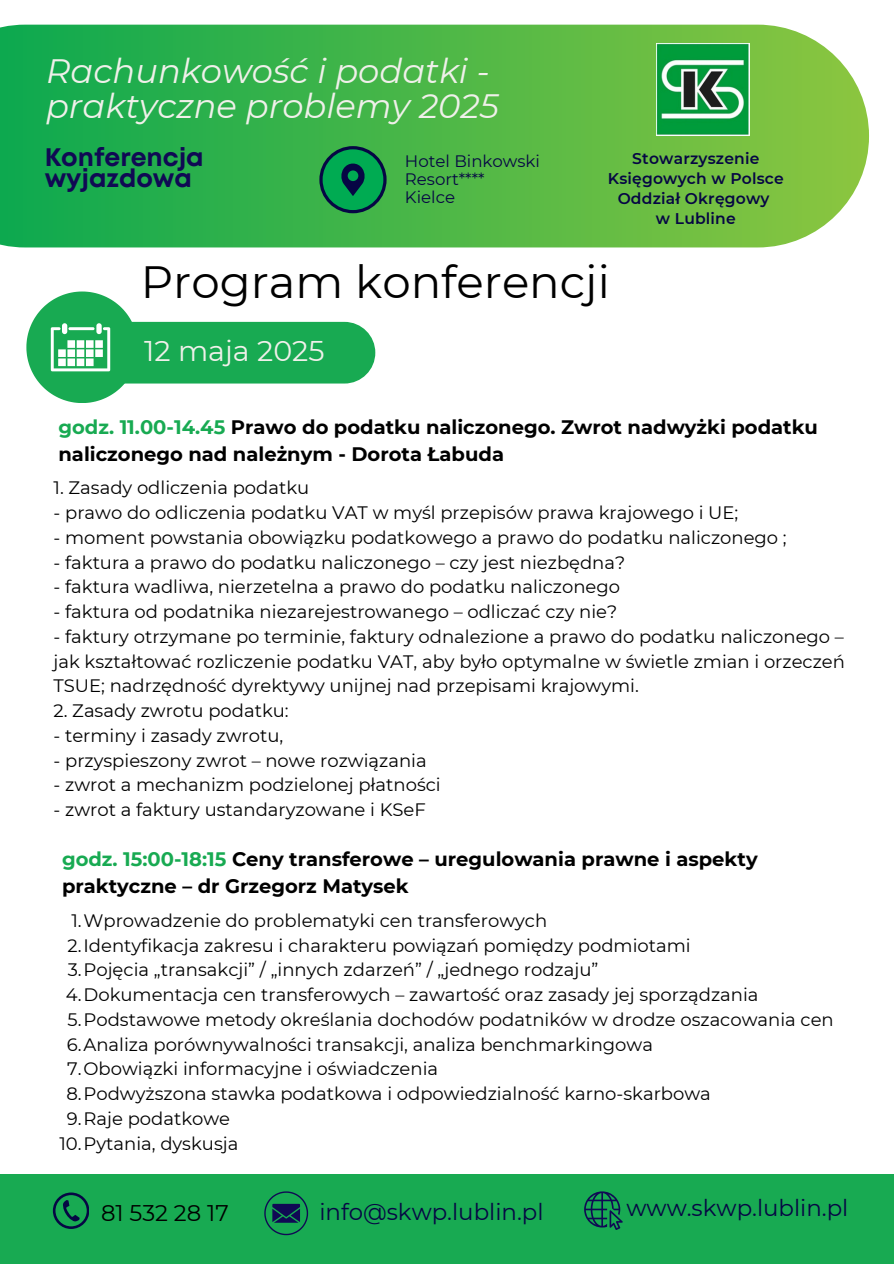
<style>
.page{position:relative;width:894px;height:1264px;background:#fff}
.page>*{position:absolute;margin:0;border:0;box-sizing:border-box;transform-origin:0 0}
.t1{font:45.15px "Montserrat";color:#000}
.t2{font:italic 33.75px/35.1px "Montserrat";color:#f0f0ea}
.t3{font:28.5px "Montserrat";color:#f0f0ea}
.t4{font:700 25.35px/20.9px "Mont";color:#100954}
.t5{font:22.8px "Montserrat";color:#060644}
.t6{font:22.65px "Montserrat";color:#000}
.t7{font:700 19.5px/27px "Montserrat";color:#000}
.t8{font:18px/24.8px "Montserrat";color:#000;text-align:justify}
.t9{font:16.65px/18.1px "Montserrat";color:#060644}
.t10{font:600 15.45px/20px "Montserrat";letter-spacing:.015em;color:#060644;text-align:center}
.s1{color:#18aa52}
</style>
<div class="page">
<div style="left:0;top:1174px;width:893px;height:89px;background:#18aa52"></div>
<svg style="left:53px;top:1192px;width:36px;height:36px"></svg>
<svg style="left:264px;top:1191px;width:44px;height:44px"></svg>
<svg style="left:584px;top:1191px;width:38px;height:38px"></svg>
<svg style="left:0;top:25px;width:868px;height:222px;background:#4db84d"></svg>
<img style="left:656px;top:43px;width:92px;height:93px">
<svg style="left:319px;top:146px;width:67px;height:67px;background:#0f854c"></svg>
<svg style="left:26px;top:291px;width:349px;height:112px"></svg>
<p class="t2" style="left:46px;top:53px;width:454px">Rachunkowość i podatki - praktyczne problemy 2025</p>
<p class="t4" style="left:45px;top:148px;width:160px">Konferencja wyjazdowa</p>
<p class="t9" style="left:405px;top:152px;width:136px">Hotel Binkowski<br>Resort****</p>
<p class="t9" style="left:405px;top:188px;width:52px">Kielce</p>
<p class="t10" style="left:607px;top:148px;width:177px">Stowarzyszenie<br>Księgowych w Polsce<br>Oddział Okręgowy</p>
<p class="t10" style="left:655px;top:208px;width:81px">w Lubline</p>
<p class="t1" style="left:141px;top:254px;width:470px">Program konferencji</p>
<p class="t3" style="left:144px;top:333px;width:182px">12 maja 2025</p>
<p class="t7" style="left:58px;top:413px;width:760px"><span class="s1">godz. 11.00-14.45</span> Prawo do podatku naliczonego. Zwrot nadwyżki podatku naliczonego nad należnym - Dorota Łabuda</p>
<p class="t8" style="left:54px;top:475px;width:257px">1. Zasady odliczenia podatku</p>
<p class="t8" style="left:54px;top:500px;width:686px">- prawo do odliczenia podatku VAT w myśl przepisów prawa krajowego i UE;</p>
<h4 class="t8" style="left:54px;top:525px;width:734px">- moment powstania obowiązku podatkowego a prawo do podatku naliczonego ;</h4>
<p class="t8" style="left:54px;top:549px;width:573px">- faktura a prawo do podatku naliczonego – czy jest niezbędna?</p>
<p class="t8" style="left:54px;top:574px;width:568px">- faktura wadliwa, nierzetelna a prawo do podatku naliczonego</p>
<p class="t8" style="left:54px;top:599px;width:565px">- faktura od podatnika niezarejestrowanego – odliczać czy nie?</p>
<p class="t8" style="left:54px;top:624px;width:792px">- faktury otrzymane po terminie, faktury odnalezione a prawo do podatku naliczonego – jak kształtować rozliczenie podatku VAT, aby było optymalne w świetle zmian i orzeczeń TSUE; nadrzędność dyrektywy unijnej nad przepisami krajowymi.</p>
<p class="t8" style="left:54px;top:698px;width:236px">2. Zasady zwrotu podatku:</p>
<p class="t8" style="left:54px;top:723px;width:231px">- terminy i zasady zwrotu,</p>
<h1 class="t8" style="left:54px;top:747px;width:374px">- przyspieszony zwrot – nowe rozwiązania</h1>
<p class="t8" style="left:54px;top:772px;width:388px">- zwrot a mechanizm podzielonej płatności</p>
<h3 class="t8" style="left:54px;top:797px;width:373px">- zwrot a faktury ustandaryzowane i KSeF</h3>
<p class="t7" style="left:62px;top:845px;width:697px"><span class="s1">godz. 15:00-18:15</span> Ceny transferowe – uregulowania prawne i aspekty praktyczne – dr Grzegorz Matysek</p>
<p class="t8" style="left:71px;top:908px;width:477px">1.Wprowadzenie do problematyki cen transferowych</p>
<p class="t8" style="left:68px;top:932px;width:624px">2.Identyfikacja zakresu i charakteru powiązań pomiędzy podmiotami</p>
<p class="t8" style="left:68px;top:957px;width:532px">3.Pojęcia „transakcji” / „innych zdarzeń” / „jednego rodzaju”</p>
<p class="t8" style="left:66px;top:982px;width:694px">4.Dokumentacja cen transferowych – zawartość oraz zasady jej sporządzania</p>
<p class="t8" style="left:68px;top:1007px;width:767px">5.Podstawowe metody określania dochodów podatników w drodze oszacowania cen</p>
<p class="t8" style="left:67px;top:1031px;width:587px">6.Analiza porównywalności transakcji, analiza benchmarkingowa</p>
<p class="t8" style="left:67px;top:1056px;width:372px">7.Obowiązki informacyjne i oświadczenia</p>
<p class="t8" style="left:66px;top:1081px;width:646px">8.Podwyższona stawka podatkowa i odpowiedzialność karno-skarbowa</p>
<p class="t8" style="left:67px;top:1106px;width:165px">9.Raje podatkowe</p>
<p class="t8" style="left:59px;top:1130px;width:180px">10.Pytania, dyskusja</p>
<p class="t6" style="left:101px;top:1198px;width:129px">81 532 28 17</p>
<p class="t5" style="left:626px;top:1194px;width:223px">www.skwp.lublin.pl</p>
<p class="t5" style="left:319px;top:1197px;width:225px">info@skwp.lublin.pl</p>
</div>
